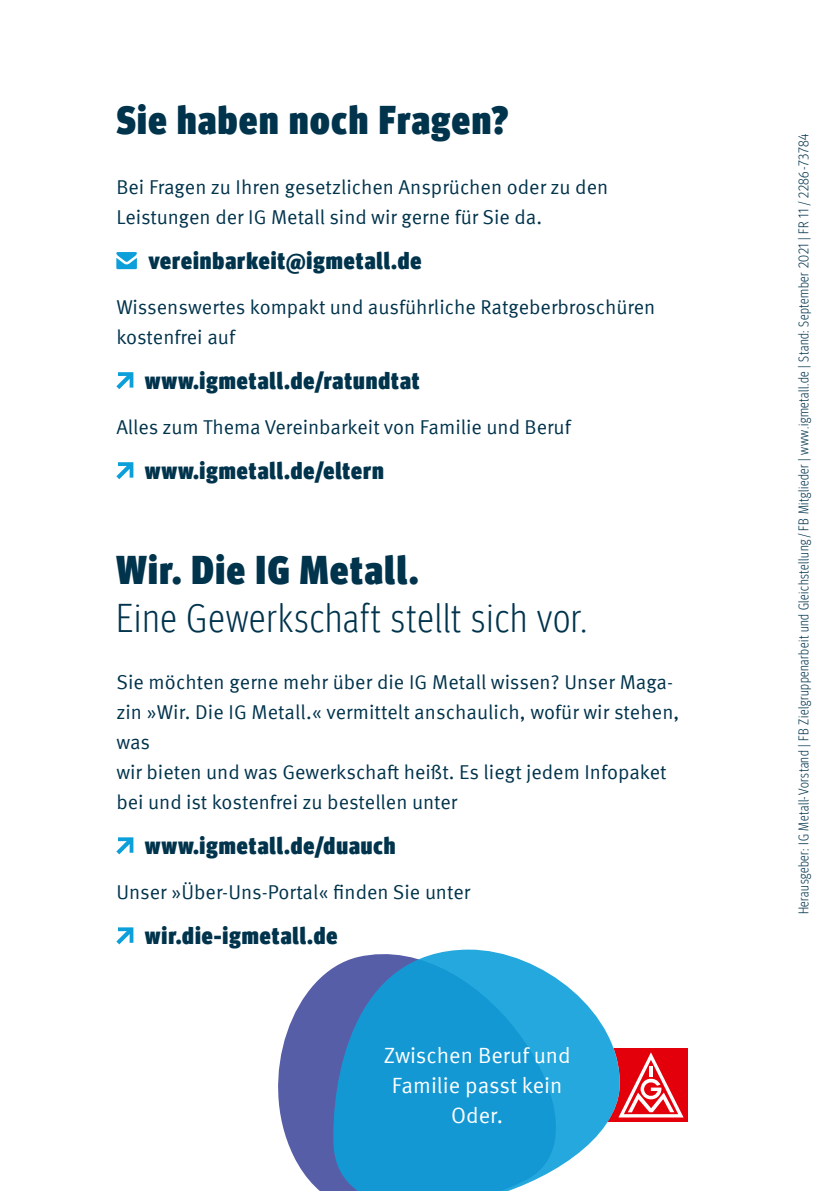
<style>
.page{position:relative;width:840px;height:1191px;background:#fff}
.page>*{position:absolute;margin:0;border:0;box-sizing:border-box;transform-origin:0 0}
.t1{font:900 condensed 40px "Meta Head IGM";letter-spacing:.04em;color:#00334c}
.t2{font:300 condensed 40px "Meta Head IGM";letter-spacing:.04em;color:#00334c}
.t3{font:900 condensed 24px "Meta Head IGM";letter-spacing:.04em;color:#00334c}
.t4{font:22px/30px "Meta IGM";color:#fff;text-align:center}
.t5{font:20px/30px "Meta IGM";color:#00334c}
.t6{font:300 condensed 14px "Meta Head IGM";letter-spacing:.04em;color:#00334c}
</style>
<div class="page">
<svg style="left:116px;top:252px;width:21px;height:17px"></svg>
<svg style="left:116px;top:372px;width:17px;height:17px"></svg>
<svg style="left:116px;top:462px;width:17px;height:17px"></svg>
<svg style="left:116px;top:837px;width:17px;height:17px"></svg>
<svg style="left:116px;top:927px;width:17px;height:17px"></svg>
<div style="left:613px;top:1048px;width:74px;height:74px;background:#e3000b"></div>
<svg style="left:622px;top:1052px;width:61px;height:65px"></svg>
<svg style="left:278px;top:969px;width:53px;height:222px;fill:#575ea8"></svg>
<svg style="left:331px;top:949px;width:291px;height:242px;fill:#1398d4"></svg>
<h1 class="t1" style="left:116px;top:88px;width:393px">Sie haben noch Fragen?</h1>
<p class="t5" style="left:116px;top:171px;width:493px">Bei Fragen zu Ihren gesetzlichen Ansprüchen oder zu den<br>Leistungen der IG Metall sind wir gerne für Sie da.</p>
<p class="t3" style="left:148px;top:241px;width:274px">vereinbarkeit@igmetall.de</p>
<p class="t5" style="left:116px;top:291px;width:540px">Wissenswertes kompakt und ausführliche Ratgeberbroschüren kostenfrei auf</p>
<p class="t3" style="left:145px;top:361px;width:276px">www.igmetall.de/ratundtat</p>
<p class="t5" style="left:116px;top:411px;width:455px">Alles zum Thema Vereinbarkeit von Familie und Beruf</p>
<p class="t3" style="left:145px;top:451px;width:240px">www.igmetall.de/eltern</p>
<h1 class="t1" style="left:116px;top:538px;width:303px">Wir. Die IG Metall.</h1>
<h1 class="t2" style="left:116px;top:590px;width:472px">Eine Gewerkschaft stellt sich vor.</h1>
<p class="t5" style="left:116px;top:666px;width:564px">Sie möchten gerne mehr über die IG Metall wissen? Unser Maga&shy;zin »Wir. Die IG Metall.« vermittelt anschaulich, wofür wir stehen, was<br>wir bieten und was Gewerkschaft heißt. Es liegt jedem Infopaket bei und ist kostenfrei zu bestellen unter</p>
<p class="t3" style="left:145px;top:826px;width:252px">www.igmetall.de/duauch</p>
<p class="t5" style="left:116px;top:876px;width:355px">Unser »Über-Uns-Portal« finden Sie unter</p>
<p class="t3" style="left:145px;top:916px;width:194px">wir.die-igmetall.de</p>
<p class="t4" style="left:384px;top:1038px;width:188px">Zwischen Beruf und<br>Familie passt kein<br>Oder.</p>
<p class="t6" style="left:793px;top:914px;width:782px;rotate:-90deg">Herausgeber: IG Metall-Vorstand | FB Zielgruppenarbeit und Gleichstellung / FB Mitglieder | www.igmetall.de | Stand: September 2021 | FR 11 / 2286-73784</p>
</div>
